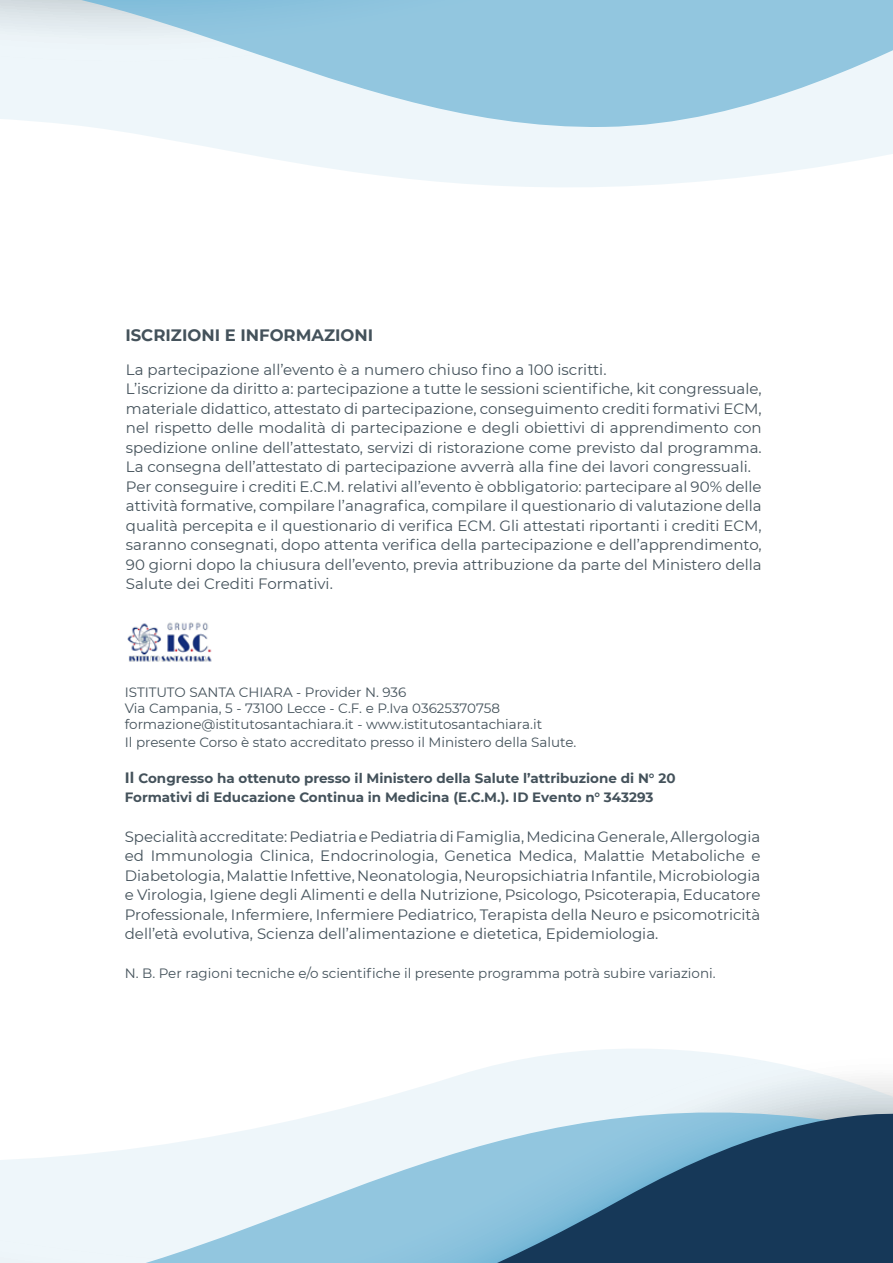
<style>
.page{position:relative;width:893px;height:1263px;background:#fff}
.page>*{position:absolute;margin:0;border:0;box-sizing:border-box;transform-origin:0 0}
.t1{font:700 16.5px "Montserrat";color:#44525b}
.t2{font:15px/19.5px "Montserrat";color:#44525b}
.t3{font:13.5px/16.2px "Montserrat";color:#44525b}
.t4{font:700 13.5px/19.5px "Montserrat";color:#44525b}
.s1{font-size:15px}
</style>
<div class="page">
<svg style="left:0;top:1049px;width:893px;height:214px"></svg>
<svg style="left:0;top:0;width:893px;height:187px;background:#c9e2ee"></svg>
<img style="left:127px;top:622px;width:85px;height:40px">
<p class="t1" style="left:125px;top:324px;width:249px">ISCRIZIONI E INFORMAZIONI</p>
<p class="t2" style="left:126px;top:359px;width:637px">La partecipazione all’evento è a numero chiuso fino a 100 iscritti.<br>L’iscrizione da diritto a: partecipazione a tutte le sessioni scientifiche, kit congressuale, materiale didattico, attestato di partecipazione, conseguimento crediti formativi ECM, nel rispetto delle modalità di partecipazione e degli obiettivi di apprendimento con spedizione online dell’attestato, servizi di ristorazione come previsto dal programma.<br>La consegna dell’attestato di partecipazione avverrà alla fine dei lavori congressuali.<br>Per conseguire i crediti E.C.M. relativi all’evento è obbligatorio: partecipare al 90% delle attività formative, compilare l’anagrafica, compilare il questionario di valutazione della qualità percepita e il questionario di verifica ECM. Gli attestati riportanti i crediti ECM, saranno consegnati, dopo attenta verifica della partecipazione e dell’apprendimento, 90 giorni dopo la chiusura dell’evento, previa attribuzione da parte del Ministero della Salute dei Crediti Formativi.</p>
<p class="t3" style="left:125px;top:683px;width:419px">ISTITUTO SANTA CHIARA - Provider N. 936<br>Via Campania, 5 - 73100 Lecce - C.F. e P.Iva 03625370758 formazione@istitutosantachiara.it - www.istitutosantachiara.it</p>
<p class="t3" style="left:125px;top:734px;width:453px">Il presente Corso è stato accreditato presso il Ministero della Salute.</p>
<p class="t4" style="left:125px;top:768px;width:552px"><span class="s1">Il</span> Congresso ha ottenuto presso il Ministero della Salute l’attribuzione di N° 20<br>Formativi di Educazione Continua in Medicina (E.C.M.). ID Evento n° 343293</p>
<p class="t2" style="left:125px;top:826px;width:637px;text-align:justify">Specialità accreditate: Pediatria e Pediatria di Famiglia, Medicina Generale, Allergologia ed Immunologia Clinica, Endocrinologia, Genetica Medica, Malattie Metaboliche e Diabetologia, Malattie Infettive, Neonatologia, Neuropsichiatria Infantile, Microbiologia e Virologia, Igiene degli Alimenti e della Nutrizione, Psicologo, Psicoterapia, Educatore Professionale, Infermiere, Infermiere Pediatrico, Terapista della Neuro e psicomotricità dell’età evolutiva, Scienza dell’alimentazione e dietetica, Epidemiologia.</p>
<p class="t3" style="left:125px;top:965px;width:592px">N. B. Per ragioni tecniche e/o scientifiche il presente programma potrà subire variazioni.</p>
</div>
